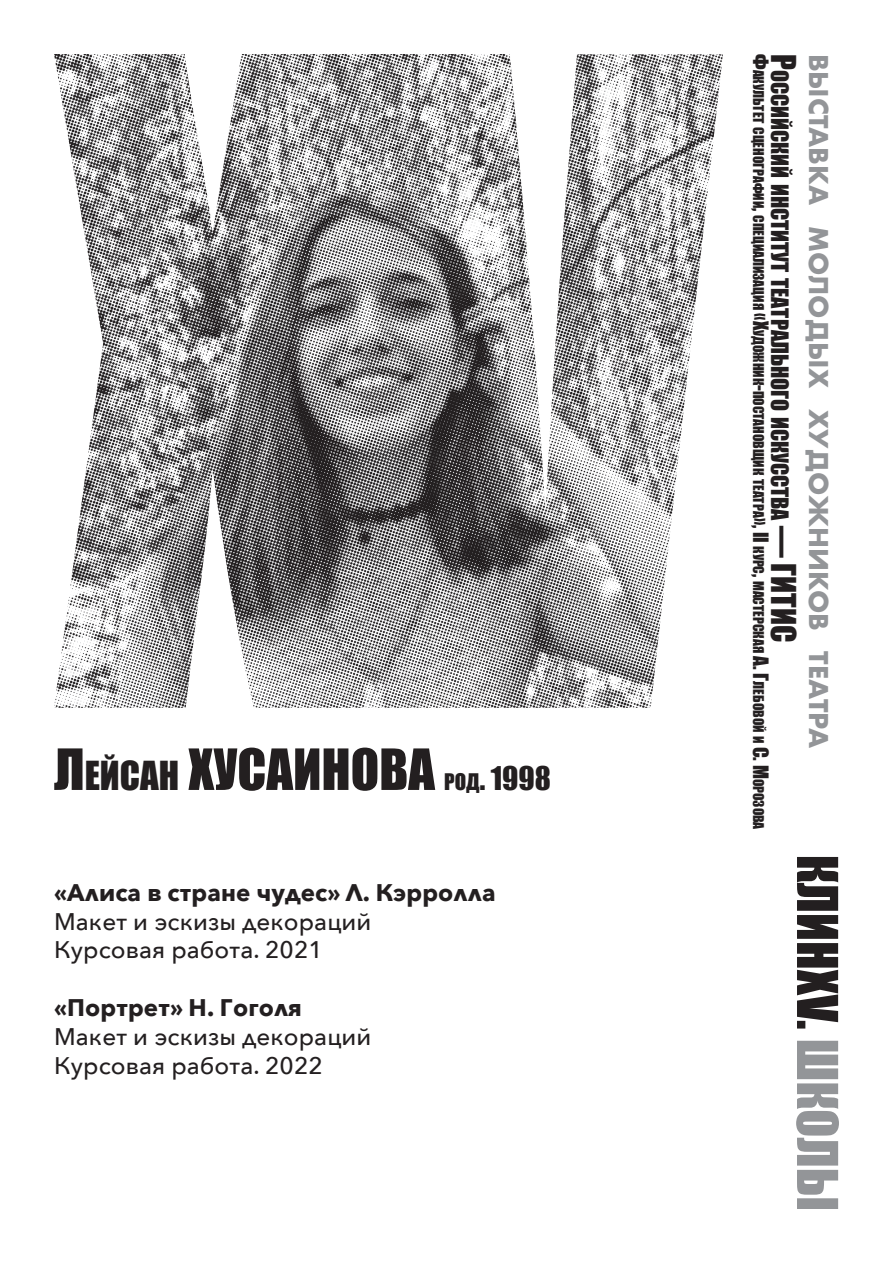
<style>
.page{position:relative;width:893px;height:1263px;background:#fff}
.page>*{position:absolute;margin:0;border:0;box-sizing:border-box;transform-origin:0 0}
.t1{font:52.5px "Impact";color:#231f20}
.t2{font:30px "Impact";color:#231f20}
.t3{font:700 25.2px "Futura";color:#939598}
.t4{font:500 24px/28.8px "Avenir Next";letter-spacing:.005em;color:#231f20}
.t5{font:700 24px "Avenir Next";letter-spacing:.005em;color:#231f20}
.t6{font:22.05px "Impact";color:#231f20}
.t7{font:13.65px "Impact";color:#231f20}
.s1{font-size:36.75px}
.s2{font-size:21px}
.s3{font-size:19.5px}
.s4{font-size:31.5px}
</style>
<div class="page">
<svg style="left:796px;top:1041px;width:43px;height:168px"></svg>
<svg style="left:797px;top:857px;width:41px;height:171px"></svg>
<img style="left:54px;top:54px;width:669px;height:654px">
<h1 class="t1" style="left:54px;top:729px;width:213px">Л<span class="s1">ейсан</span> ХУСАИНОВА</h1>
<h2 class="t2" style="left:444px;top:755px;width:108px"><span class="s2">род</span>. 1998</h2>
<h3 class="t5" style="left:54px;top:872px;width:443px">«Алиса в стране чудес» Л. Кэрролла</h3>
<h3 class="t4" style="left:54px;top:906px;width:319px">Макет и эскизы декораций<br>Курсовая работа. 2021</h3>
<h3 class="t5" style="left:54px;top:987px;width:249px">«Портрет» Н. Гоголя</h3>
<h3 class="t4" style="left:54px;top:1021px;width:319px">Макет и эскизы декораций<br>Курсовая работа. 2022</h3>
<p class="t7" style="left:769px;top:54px;width:777px;rotate:90deg"><span class="s3">Ф</span>акультет сценографии<span class="s3">,</span> специализация <span class="s3">«Х</span>удожник<span class="s3">-</span>постановщик театра<span class="s3">», II</span> курс<span class="s3">,</span> мастерская <span class="s3">А. Г</span>лебовой и <span class="s3">С. М</span>орозова</p>
<h3 class="t6" style="left:797px;top:54px;width:587px;rotate:90deg"><span class="s4">Р</span>оссийский институт театрального искусства <span class="s4">— ГИТИС</span></h3>
<h3 class="t3" style="left:837px;top:54px;width:696px;rotate:90deg">выставка молодых художников театра</h3>
</div>
